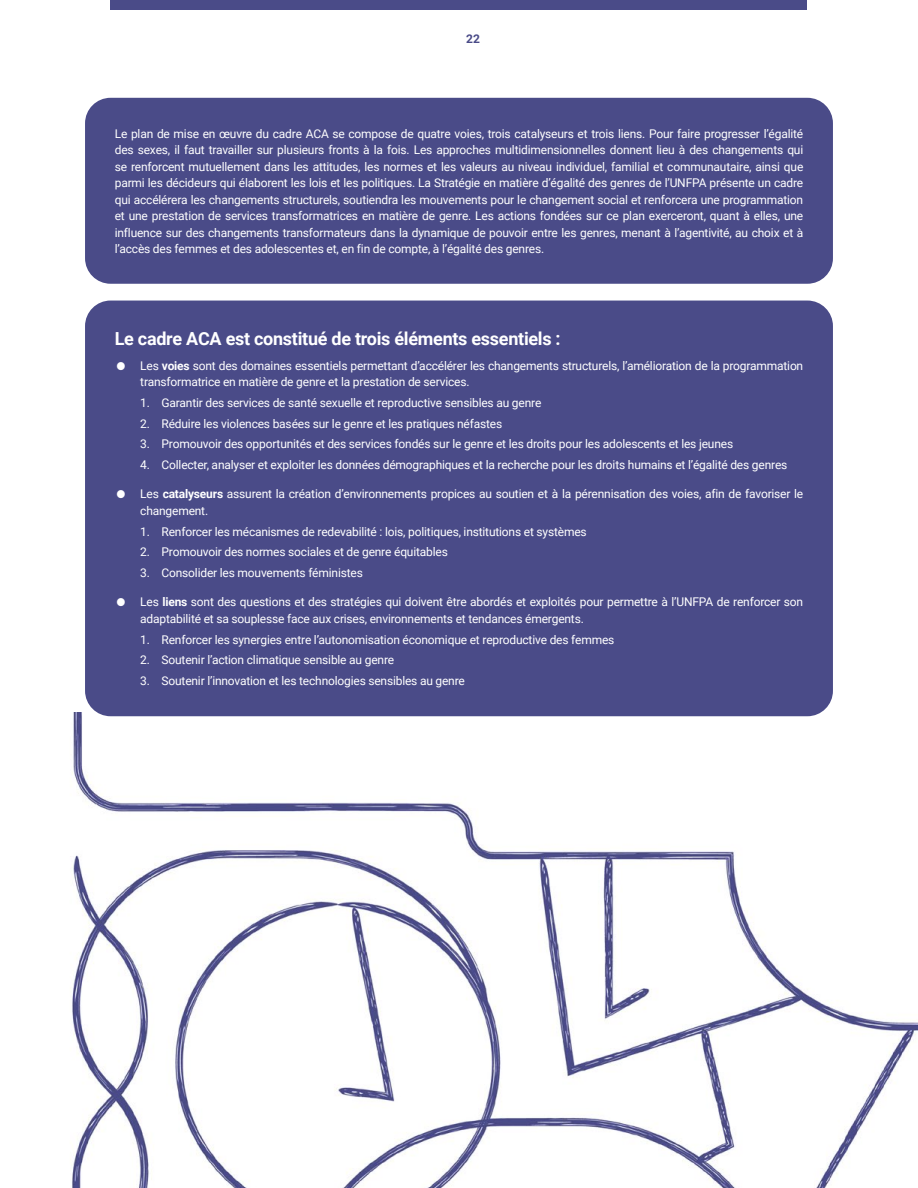
<style>
.page{position:relative;width:918px;height:1188px;background:#fff}
.page>*{position:absolute;margin:0;border:0;box-sizing:border-box;transform-origin:0 0}
.UNFPA_Box_header_whi{font:700 18px "Roboto";letter-spacing:-.015em;color:#fff}
.UNFPA_Box_body_copy{font:12px/16.5px "Roboto";letter-spacing:-.015em;color:#fff}
.t1{font:700 12px "Roboto";color:#4a4b88}
.s1{font-weight:700}
</style>
<div class="page">
<div style="left:85px;top:98px;width:748px;height:186px;background:#4a4b88;border-radius:26px"></div>
<img style="left:72px;top:712px;width:846px;height:476px">
<div style="left:85px;top:301px;width:748px;height:415px;background:#4a4b88;border-radius:26px"></div>
<div style="left:111px;top:0;width:696px;height:9px;background:#4a4b88"></div>
<p class="t1" style="left:466px;top:31px;width:15px">22</p>
<p class="UNFPA_Box_body_copy" style="left:115px;top:125px;width:690px;text-align:justify">Le plan de mise en œuvre du cadre ACA se compose de quatre voies, trois catalyseurs et trois liens. Pour faire progresser l’égalité des sexes, il faut travailler sur plusieurs fronts à la fois. Les approches multidimensionnelles donnent lieu à des changements qui se renforcent mutuellement dans les attitudes, les normes et les valeurs au niveau individuel, familial et communautaire, ainsi que parmi les décideurs qui élaborent les lois et les politiques. La Stratégie en matière d’égalité des genres de l’UNFPA présente un cadre qui accélérera les changements structurels, soutiendra les mouvements pour le changement social et renforcera une programmation et une prestation de services transformatrices en matière de genre. Les actions fondées sur ce plan exerceront, quant à elles, une influence sur des changements transformateurs dans la dynamique de pouvoir entre les genres, menant à l’agentivité, au choix et à l’accès des femmes et des adolescentes et, en fin de compte, à l’égalité des genres.</p>
<p class="UNFPA_Box_header_whi" style="left:115px;top:326px;width:447px">Le cadre ACA est constitué de trois éléments essentiels :</p>
<p class="UNFPA_Box_body_copy" style="left:140px;top:357px;width:664px">Les <span class="s1">voies</span> sont des domaines essentiels permettant d’accélérer les changements structurels, l’amélioration de la programmation transformatrice en matière de genre et la prestation de services.</p>
<p class="UNFPA_Box_body_copy" style="left:140px;top:394px;width:403px">1. Garantir des services de santé sexuelle et reproductive sensibles au genre</p>
<p class="UNFPA_Box_body_copy" style="left:140px;top:415px;width:363px">2. Réduire les violences basées sur le genre et les pratiques néfastes</p>
<p class="UNFPA_Box_body_copy" style="left:140px;top:435px;width:594px">3. Promouvoir des opportunités et des services fondés sur le genre et les droits pour les adolescents et les jeunes</p>
<p class="UNFPA_Box_body_copy" style="left:140px;top:456px;width:649px">4. Collecter, analyser et exploiter les données démographiques et la recherche pour les droits humains et l’égalité des genres</p>
<p class="UNFPA_Box_body_copy" style="left:140px;top:485px;width:665px">Les <span class="s1">catalyseurs</span> assurent la création d’environnements propices au soutien et à la pérennisation des voies, afin de favoriser le changement.</p>
<p class="UNFPA_Box_body_copy" style="left:140px;top:523px;width:448px">1. Renforcer les mécanismes de redevabilité : lois, politiques, institutions et systèmes</p>
<p class="UNFPA_Box_body_copy" style="left:140px;top:543px;width:309px">2. Promouvoir des normes sociales et de genre équitables</p>
<p class="UNFPA_Box_body_copy" style="left:140px;top:564px;width:224px">3. Consolider les mouvements féministes</p>
<p class="UNFPA_Box_body_copy" style="left:140px;top:593px;width:664px">Les <span class="s1">liens</span> sont des questions et des stratégies qui doivent être abordés et exploités pour permettre à l’UNFPA de renforcer son adaptabilité et sa souplesse face aux crises, environnements et tendances émergents.</p>
<p class="UNFPA_Box_body_copy" style="left:140px;top:631px;width:476px">1. Renforcer les synergies entre l’autonomisation économique et reproductive des femmes</p>
<p class="UNFPA_Box_body_copy" style="left:140px;top:651px;width:255px">2. Soutenir l’action climatique sensible au genre</p>
<p class="UNFPA_Box_body_copy" style="left:140px;top:672px;width:326px">3. Soutenir l’innovation et les technologies sensibles au genre</p>
</div>
